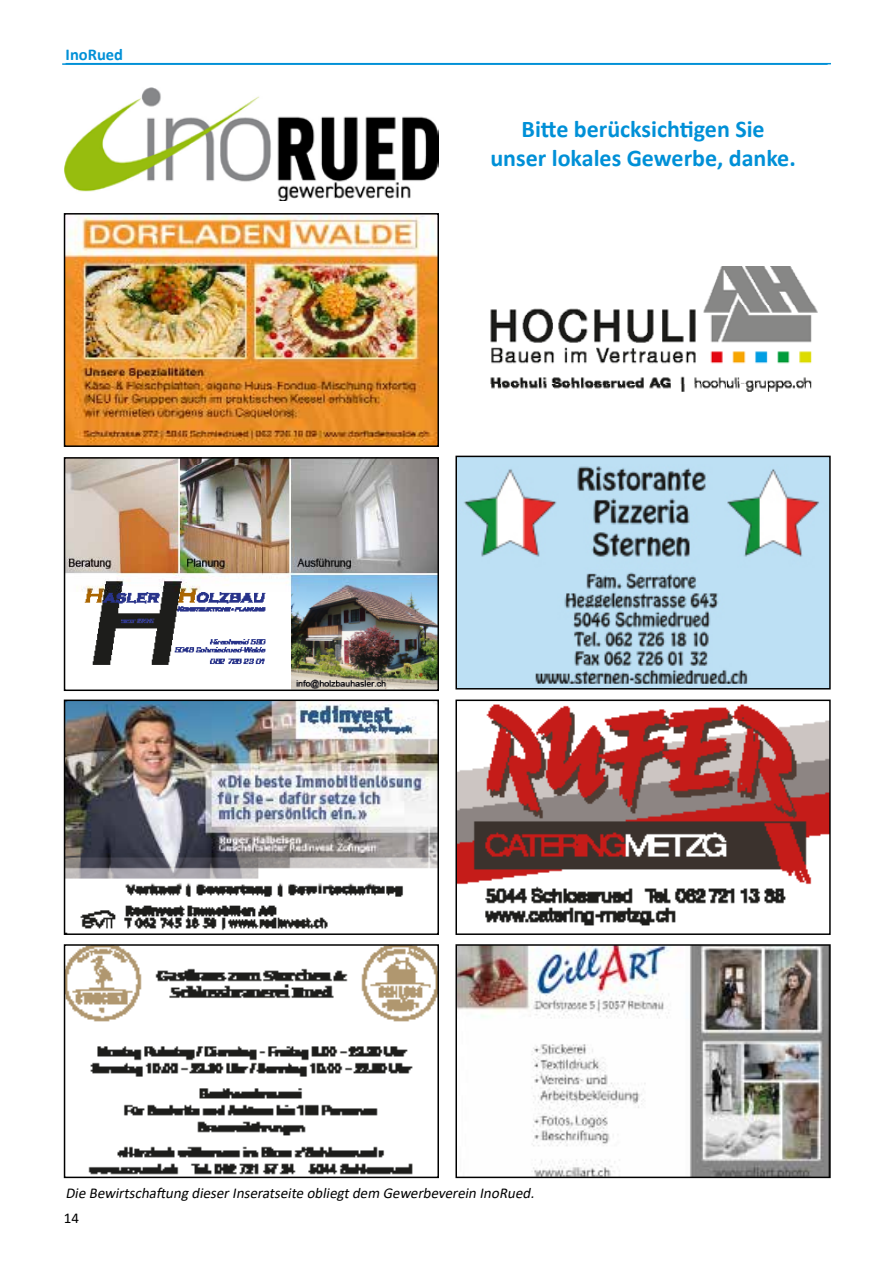
<style>
.page{position:relative;width:893px;height:1263px;background:#fff}
.page>*{position:absolute;margin:0;border:0;box-sizing:border-box;transform-origin:0 0}
.t1{font:700 24px/28.8px "Calibri";color:#0090d7;text-align:center}
.t2{font:700 16.5px "Calibri";color:#0090d7}
.t3{font:italic 15px "Calibri";color:#000}
.t4{font:15px "Calibri";color:#000}
</style>
<div class="page">
<hr style="left:62px;top:63px;width:766px;height:2px;background:#0090d7">
<img style="left:65px;top:88px;width:373px;height:112px">
<img style="left:67px;top:216px;width:369px;height:228px">
<div style="left:64px;top:213px;width:375px;height:234px;border:2px solid #000"></div>
<img style="left:67px;top:460px;width:369px;height:228px">
<div style="left:64px;top:457px;width:375px;height:234px;border:2px solid #000"></div>
<img style="left:458px;top:459px;width:370px;height:227px">
<div style="left:455px;top:456px;width:376px;height:233px;border:2px solid #000"></div>
<img style="left:67px;top:702px;width:369px;height:229px">
<div style="left:64px;top:699px;width:375px;height:236px;border:2px solid #000"></div>
<img style="left:458px;top:704px;width:370px;height:222px">
<div style="left:455px;top:699px;width:376px;height:236px;border:2px solid #000"></div>
<img style="left:67px;top:947px;width:369px;height:228px">
<div style="left:64px;top:944px;width:375px;height:234px;border:2px solid #000"></div>
<img style="left:458px;top:947px;width:370px;height:228px">
<div style="left:455px;top:944px;width:376px;height:234px;border:2px solid #000"></div>
<hr style="left:66px;top:63px;width:765px;height:1px;background:#0090d7">
<img style="left:490px;top:266px;width:328px;height:126px">
<p class="t2" style="left:66px;top:43px;width:59px">InoRued</p>
<h1 class="t1" style="left:490px;top:115px;width:307px">Bitte berücksichtigen Sie<br>unser lokales Gewerbe, danke.</h1>
<p class="t3" style="left:65px;top:1183px;width:474px">Die Bewirtschaftung dieserInseratseite obliegtdem Gewerbeverein InoRued.</p>
<p class="t4" style="left:64px;top:1208px;width:17px">14</p>
</div>
